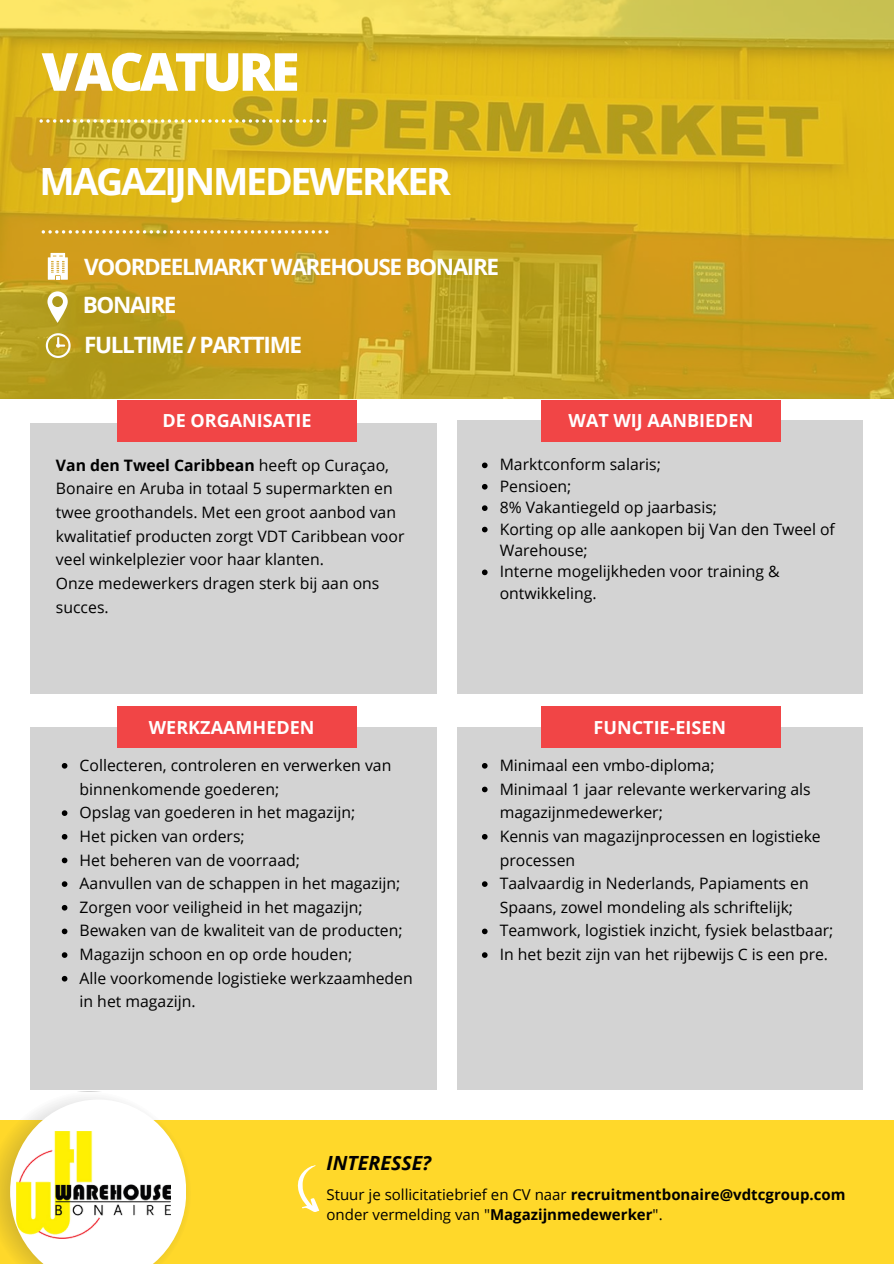
<style>
.page{position:relative;width:894px;height:1264px;background:#fff}
.page>*{position:absolute;margin:0;border:0;box-sizing:border-box;transform-origin:0 0}
.t1{font:800 52.5px "Open Sans";letter-spacing:-.065em;color:#fff}
.t2{font:700 37.5px "Open Sans";letter-spacing:-.06em;color:#fff}
.t3{font:700 22.5px "Open Sans";letter-spacing:-.06em;color:#fff}
.t4{font:italic 700 19.5px "Open Sans";color:#000}
.t5{font:700 18px "Open Sans";color:#fff}
.t6{font:15.75px/23.7px "Open Sans";color:#000}
.t7{font:15px "Open Sans";color:#000}
.s1{font-weight:700}
</style>
<div class="page">
<div style="left:30px;top:727px;width:407px;height:363px;background:#d3d3d3"></div>
<div style="left:457px;top:727px;width:405px;height:363px;background:#d3d3d3"></div>
<div style="left:0;top:1120px;width:893px;height:143px;background:#ffd82a"></div>
<svg style="left:0;top:1091px;width:187px;height:172px"></svg>
<div style="left:30px;top:423px;width:407px;height:270px;background:#d3d3d3"></div>
<div style="left:117px;top:400px;width:240px;height:41px;background:#f14546"></div>
<div style="left:457px;top:420px;width:405px;height:274px;background:#d3d3d3"></div>
<div style="left:541px;top:400px;width:239px;height:41px;background:#f14546"></div>
<div style="left:117px;top:706px;width:240px;height:41px;background:#f14546"></div>
<div style="left:541px;top:706px;width:239px;height:41px;background:#f14546"></div>
<img style="left:17px;top:1131px;width:154px;height:106px">
<svg style="left:297px;top:1165px;width:23px;height:47px"></svg>
<svg style="left:0;top:0;width:893px;height:398px;background:#d2af22"></svg>
<svg style="left:482px;top:763px;width:5px;height:5px"></svg>
<svg style="left:482px;top:786px;width:5px;height:6px"></svg>
<svg style="left:482px;top:834px;width:5px;height:5px"></svg>
<svg style="left:482px;top:881px;width:5px;height:5px"></svg>
<svg style="left:482px;top:928px;width:5px;height:6px"></svg>
<svg style="left:482px;top:952px;width:5px;height:5px"></svg>
<svg style="left:62px;top:763px;width:5px;height:5px"></svg>
<svg style="left:62px;top:810px;width:5px;height:6px"></svg>
<svg style="left:62px;top:834px;width:5px;height:5px"></svg>
<svg style="left:62px;top:857px;width:5px;height:6px"></svg>
<svg style="left:62px;top:881px;width:5px;height:5px"></svg>
<svg style="left:62px;top:905px;width:5px;height:5px"></svg>
<svg style="left:62px;top:928px;width:5px;height:6px"></svg>
<svg style="left:62px;top:952px;width:5px;height:5px"></svg>
<svg style="left:62px;top:975px;width:5px;height:6px"></svg>
<svg style="left:482px;top:462px;width:5px;height:6px"></svg>
<svg style="left:482px;top:484px;width:5px;height:5px"></svg>
<svg style="left:482px;top:505px;width:5px;height:6px"></svg>
<svg style="left:482px;top:526px;width:5px;height:6px"></svg>
<svg style="left:482px;top:569px;width:5px;height:6px"></svg>
<svg style="left:39px;top:116px;width:287px;height:7px;background:#dcc14b"></svg>
<svg style="left:40px;top:230px;width:295px;height:133px;background:#cb9f23"></svg>
<p class="t1" style="left:42px;top:35px;width:259px">VACATURE</p>
<p class="t2" style="left:40px;top:138px;width:303px">TEAMLEIDER VERS</p>
<p class="t2" style="left:39px;top:155px;width:413px">MAGAZIJNMEDEWERKER</p>
<p class="t3" style="left:84px;top:251px;width:416px">VOORDEELMARKT WAREHOUSE BONAIRE</p>
<p class="t3" style="left:83px;top:289px;width:95px">BONAIRE</p>
<p class="t3" style="left:84px;top:329px;width:219px">FULLTIME / PARTTIME</p>
<p class="t5" style="left:162px;top:408px;width:151px">DE ORGANISATIE</p>
<p class="t5" style="left:568px;top:408px;width:186px">WAT WIJ AANBIEDEN</p>
<p class="t6" style="left:56px;top:453px;width:350px"><span class="s1">Van den Tweel Caribbean</span> heeft op Curaçao, Bonaire en Aruba in totaal 5 supermarkten en twee groothandels. Met een groot aanbod van kwalitatief producten zorgt VDT Caribbean voor veel winkelplezier voor haar klanten.</p>
<p class="t6" style="left:56px;top:571px;width:325px">Onze medewerkers dragen sterk bij aan ons succes.</p>
<p class="t6" style="left:499px;top:452px;width:163px">Marktconform salaris;</p>
<p class="t6" style="left:499px;top:474px;width:73px">Pensioen;</p>
<p class="t6" style="left:499px;top:495px;width:219px">8% Vakantiegeld op jaarbasis;</p>
<p class="t6" style="left:499px;top:518px;width:336px;line-height:21.5px">Korting op alle aankopen bij Van den Tweel of<br>Warehouse;</p>
<p class="t6" style="left:499px;top:560px;width:281px;line-height:21.5px">Interne mogelijkheden voor training &amp; ontwikkeling.</p>
<p class="t5" style="left:149px;top:714px;width:167px">WERKZAAMHEDEN</p>
<p class="t5" style="left:593px;top:714px;width:134px">FUNCTIE-EISEN</p>
<p class="t6" style="left:80px;top:753px;width:313px">Collecteren, controleren en verwerken van binnenkomende goederen;</p>
<p class="t6" style="left:80px;top:800px;width:277px">Opslag van goederen in het magazijn;</p>
<p class="t6" style="left:80px;top:823px;width:167px">Het picken van orders;</p>
<p class="t6" style="left:80px;top:847px;width:222px">Het beheren van de voorraad;</p>
<p class="t6" style="left:80px;top:871px;width:322px">Aanvullen van de schappen in het magazijn;</p>
<p class="t6" style="left:80px;top:894px;width:284px">Zorgen voor veiligheid in het magazijn;</p>
<p class="t6" style="left:80px;top:918px;width:324px">Bewaken van de kwaliteit van de producten;</p>
<p class="t6" style="left:80px;top:942px;width:274px">Magazijn schoon en op orde houden;</p>
<p class="t6" style="left:80px;top:965px;width:334px">Alle voorkomende logistieke werkzaamheden in het magazijn.</p>
<p class="t6" style="left:499px;top:753px;width:216px">Minimaal een vmbo-diploma;</p>
<p class="t6" style="left:499px;top:776px;width:312px">Minimaal 1 jaar relevante werkervaring als magazijnmedewerker;</p>
<p class="t6" style="left:499px;top:823px;width:322px">Kennis van magazijnprocessen en logistieke processen</p>
<p class="t6" style="left:499px;top:871px;width:310px">Taalvaardig in Nederlands, Papiaments en<br>Spaans, zowel mondeling als schriftelijk;</p>
<p class="t6" style="left:499px;top:918px;width:335px">Teamwork, logistiek inzicht, fysiek belastbaar;</p>
<p class="t6" style="left:499px;top:942px;width:330px">In het bezit zijn van het rijbewijs C is een pre.</p>
<p class="t4" style="left:326px;top:1149px;width:106px">INTERESSE?</p>
<p class="t7" style="left:326px;top:1184px;width:520px">Stuur je sollicitatiebrief en CV naar <span class="s1">recruitmentbonaire@vdtcgroup.com</span></p>
<p class="t7" style="left:326px;top:1204px;width:337px">onder vermelding van "<span class="s1">Magazijnmedewerker</span>".</p>
</div>
